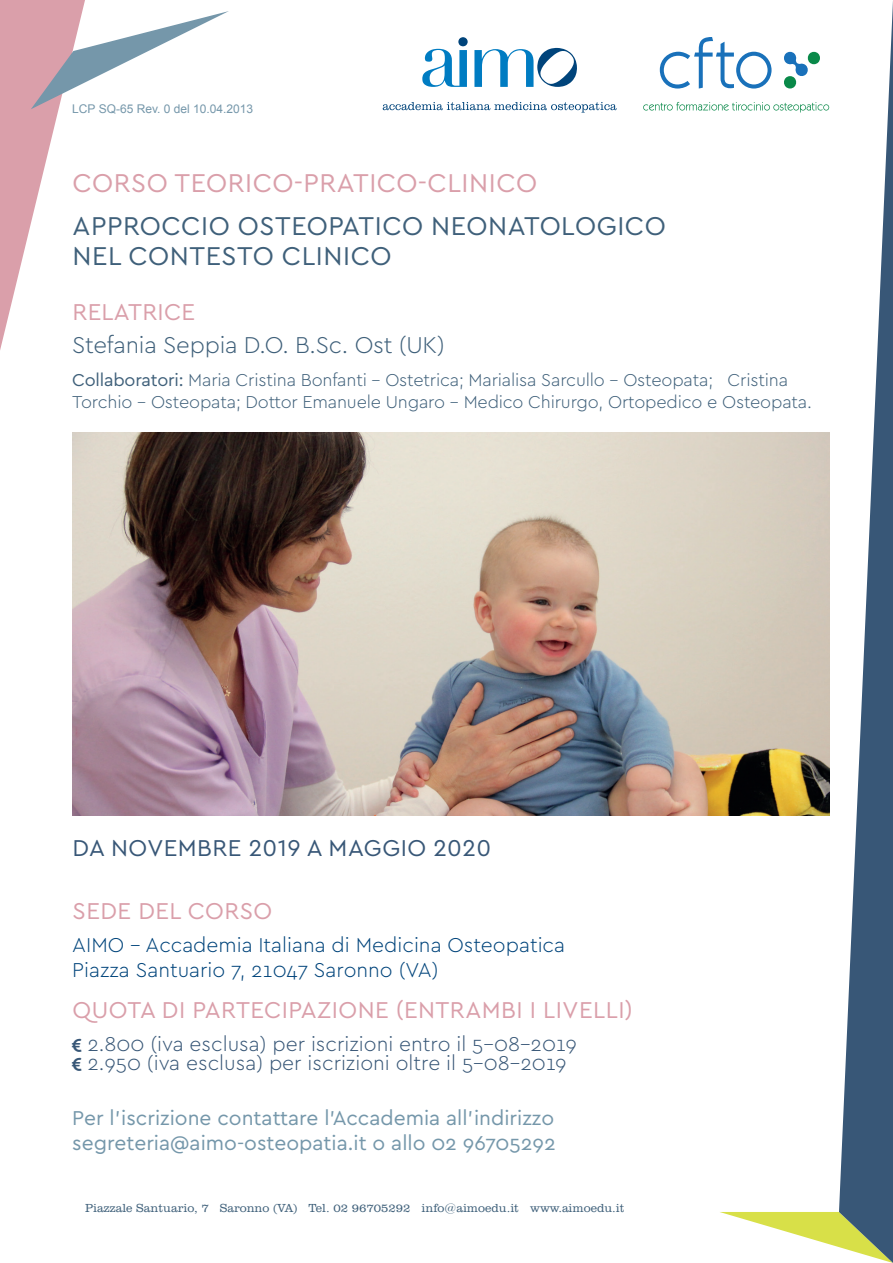
<style>
.page{position:relative;width:893px;height:1263px;background:#fff}
.page>*{position:absolute;margin:0;border:0;box-sizing:border-box;transform-origin:0 0}
.t1{font:27px/30px "Cera GR";letter-spacing:.02em;color:#3f607a}
.t2{font:27px "Cera GR";letter-spacing:.02em;color:#da9faa}
.t3{font:24px "Cera GR";letter-spacing:.02em;color:#da9faa}
.t4{font:300 24px "Cera GR";letter-spacing:-.01em;color:#3f607a}
.t5{font:24px "Cera GR";letter-spacing:.02em;color:#385777}
.t6{font:21px/25.2px "Cera GR";color:#7597aa}
.t7{font:300 21px/19.5px "Cera GR";color:#385777}
.t8{font:300 21px/25.2px "Cera GR";color:#00447b}
.t9{font:300 18px/21.6px "Cera GR";letter-spacing:-.01em;color:#3f607a}
.t10{font:300 12px "Clarendon BT";color:#3f607a}
.t11{font:12px "Arial";color:#7597aa}
.s1{font-weight:400}
</style>
<div class="page">
<svg style="left:720px;top:1212px;width:119px;height:35px"></svg>
<svg style="left:839px;top:1px;width:54px;height:1262px"></svg>
<svg style="left:0;top:0;width:229px;height:350px"></svg>
<svg style="left:643px;top:102px;width:186px;height:11px"></svg>
<svg style="left:784px;top:51px;width:36px;height:38px"></svg>
<svg style="left:660px;top:37px;width:111px;height:52px"></svg>
<svg style="left:383px;top:102px;width:234px;height:11px"></svg>
<svg style="left:422px;top:37px;width:46px;height:50px"></svg>
<svg style="left:474px;top:48px;width:103px;height:39px"></svg>
<img style="left:72px;top:433px;width:757px;height:383px">
<p class="t11" style="left:72px;top:100px;width:182px">LCP SQ-65 Rev. 0 del 10.04.2013</p>
<h1 class="t2" style="left:73px;top:167px;width:466px">CORSO TEORICO-PRATICO-CLINICO</h1>
<h1 class="t1" style="left:73px;top:211px;width:595px">APPROCCIO OSTEOPATICO NEONATOLOGICO<br>NEL CONTESTO CLINICO</h1>
<h2 class="t3" style="left:73px;top:299px;width:124px">RELATRICE</h2>
<h2 class="t4" style="left:72px;top:332px;width:374px">Stefania Seppia D.O. B.Sc. Ost (UK)</h2>
<p class="t9" style="left:72px;top:370px;width:741px"><span class="s1">Collaboratori:</span> Maria Cristina Bonfanti - Ostetrica; Marialisa Sarcullo - Osteopata; Cristina<br>Torchio - Osteopata; Dottor Emanuele Ungaro - Medico Chirurgo, Ortopedico e Osteopata.</p>
<h2 class="t5" style="left:73px;top:835px;width:420px">DA NOVEMBRE 2019 A MAGGIO 2020</h2>
<h2 class="t3" style="left:73px;top:897px;width:201px">SEDE DEL CORSO</h2>
<p class="t8" style="left:72px;top:932px;width:494px">AIMO - Accademia Italiana di Medicina Osteopatica<br>Piazza Santuario 7, 21047 Saronno (VA)</p>
<h2 class="t3" style="left:73px;top:996px;width:562px">QUOTA DI PARTECIPAZIONE (ENTRAMBI I LIVELLI)</h2>
<p class="t7" style="left:88px;top:1034px;width:491px">2.800 (iva esclusa) per iscrizioni entro il 5-08-2019<br>2.950 (iva esclusa) per iscrizioni oltre il 5-08-2019</p>
<p class="t6" style="left:72px;top:1106px;width:485px">Per l’iscrizione contattare l’Accademia all’indirizzo segreteria@aimo-osteopatia.it o allo 02 96705292</p>
<p class="t10" style="left:85px;top:1200px;width:541px">Piazzale Santuario, 7 Saronno (VA) Tel. 02 96705292 info@aimoedu.it www.aimoedu.it</p>
</div>
